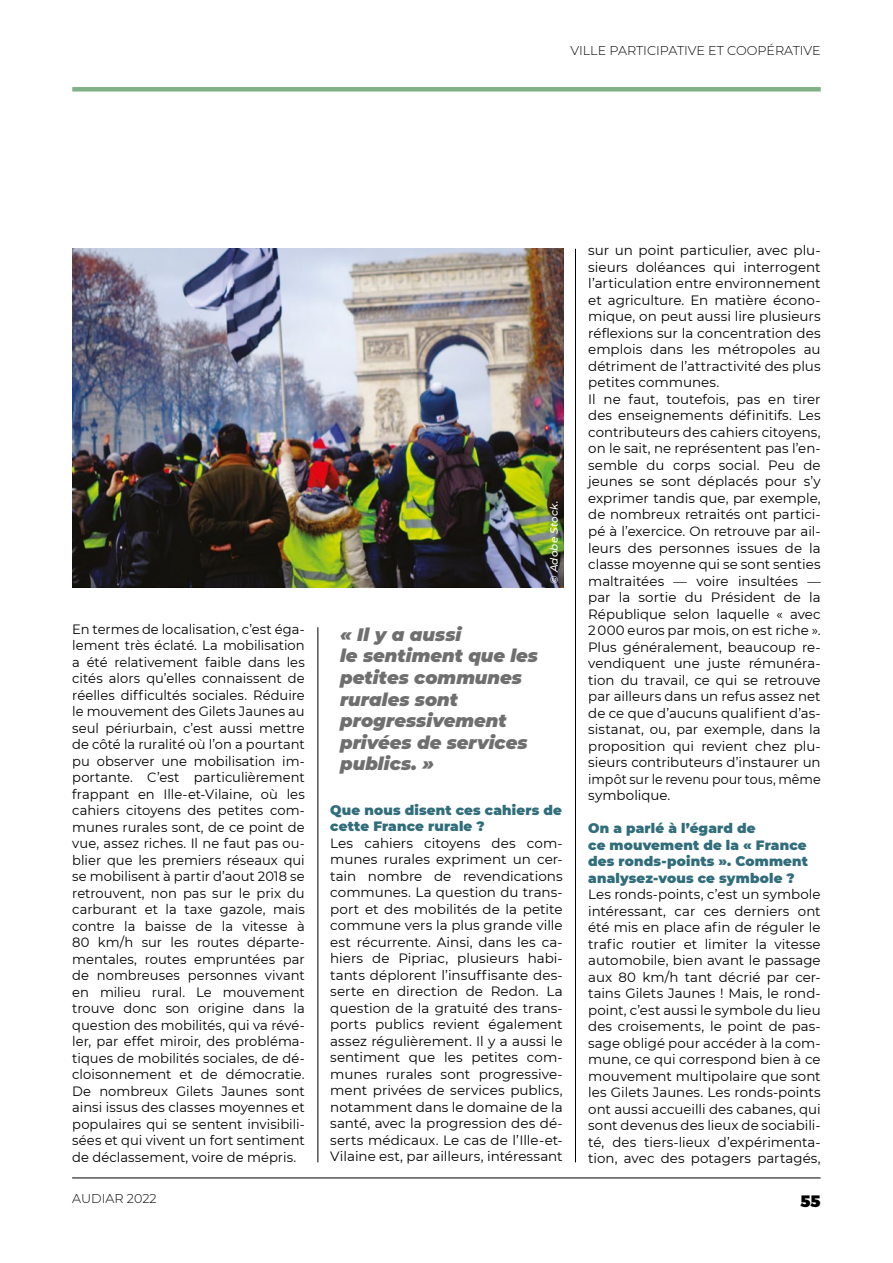
<style>
.page{position:relative;width:893px;height:1263px;background:#fff}
.page>*{position:absolute;margin:0;border:0;box-sizing:border-box;transform-origin:0 0}
.Exergue{font:italic 900 18px/21.6px "Montserrat";color:#706f6f}
.t1{font:900 16.5px "Montserrat Alternates";color:#000}
.Texte_courant{font:13.5px/16.5px "Montserrat";color:#000;text-align:justify}
.Question{font:900 13.5px/16.5px "Montserrat";letter-spacing:.015em;color:#316d7b}
.t2{font:300 12.75px "Montserrat";color:#000}
.Crédit_photo{font:italic 500 10.5px "Montserrat";letter-spacing:.01em;color:#fff}
</style>
<div class="page">
<div style="left:72px;top:87px;width:749px;height:5px;background:#80b187"></div>
<hr style="left:72px;top:1178px;width:748px;height:1px;background:#000">
<hr style="left:575px;top:249px;width:1px;height:913px;background:#000">
<hr style="left:318px;top:627px;width:1px;height:535px;background:#000">
<img style="left:73px;top:249px;width:490px;height:338px">
<p class="t2" style="left:570px;top:42px;width:252px">VILLE PARTICIPATIVE ET COOPÉRATIVE</p>
<p class="Texte_courant" style="left:72px;top:620px;width:234px">En termes de localisation, c’est éga&shy;lement très éclaté. La mobilisation a été relativement faible dans les cités alors qu’elles connaissent de réelles difficultés sociales. Réduire le mouvement des Gilets Jaunes au seul périurbain, c’est aussi mettre de côté la ruralité où l’on a pourtant pu observer une mobilisation im&shy;portante. C’est particulièrement frappant en Ille-et-Vilaine, où les cahiers citoyens des petites com&shy;munes rurales sont, de ce point de vue, assez riches. Il ne faut pas ou&shy;blier que les premiers réseaux qui se mobilisent à partir d’aout 2018 se retrouvent, non pas sur le prix du carburant et la taxe gazole, mais contre la baisse de la vitesse à 80 km/h sur les routes départe&shy;mentales, routes empruntées par de nombreuses personnes vivant en milieu rural. Le mouvement trouve donc son origine dans la question des mobilités, qui va révé&shy;ler, par effet miroir, des probléma&shy;tiques de mobilités sociales, de dé&shy;cloisonnement et de démocratie.<br>De nombreux Gilets Jaunes sont ainsi issus des classes moyennes et populaires qui se sentent invisibili&shy;sées et qui vivent un fort sentiment de déclassement, voire de mépris.</p>
<p class="Crédit_photo" style="left:547px;top:584px;width:84px;rotate:-90deg">© Adobe Stock.</p>
<p class="Exergue" style="left:340px;top:622px;width:199px">« Il y a aussi<br>le sentiment que les petites communes rurales sont progressivement privées de services publics. »</p>
<p class="Question" style="left:330px;top:801px;width:233px">Que nous disent ces cahiers de cette France rurale ?</p>
<p class="Texte_courant" style="left:330px;top:834px;width:234px">Les cahiers citoyens des com&shy;munes rurales expriment un cer&shy;tain nombre de revendications communes. La question du trans&shy;port et des mobilités de la petite commune vers la plus grande ville est récurrente. Ainsi, dans les ca&shy;hiers de Pipriac, plusieurs habi&shy;tants déplorent l’insuffisante des&shy;serte en direction de Redon. La question de la gratuité des trans&shy;ports publics revient également assez régulièrement. Il y a aussi le sentiment que les petites com&shy;munes rurales sont progressive&shy;ment privées de services publics, notamment dans le domaine de la santé, avec la progression des dé&shy;serts médicaux. Le cas de l’Ille-et-Vilaine est, par ailleurs, intéressant</p>
<p class="Texte_courant" style="left:588px;top:242px;width:234px">sur un point particulier, avec plu&shy;sieurs doléances qui interrogent l’articulation entre environnement et agriculture. En matière écono&shy;mique, on peut aussi lire plusieurs réflexions sur la concentration des emplois dans les métropoles au détriment de l’attractivité des plus petites communes.</p>
<p class="Texte_courant" style="left:588px;top:390px;width:234px">Il ne faut, toutefois, pas en tirer des enseignements définitifs. Les contributeurs des cahiers citoyens, on le sait, ne représentent pas l’en&shy;semble du corps social. Peu de jeunes se sont déplacés pour s’y exprimer tandis que, par exemple, de nombreux retraités ont partici&shy;pé à l’exercice. On retrouve par ail&shy;leurs des personnes issues de la classe moyenne qui se sont senties maltraitées — voire insultées — par la sortie du Président de la République selon laquelle « avec 2 000 euros par mois, on est riche ».<br>Plus généralement, beaucoup re&shy;vendiquent une juste rémunéra&shy;tion du travail, ce qui se retrouve par ailleurs dans un refus assez net de ce que d’aucuns qualifient d’as&shy;sistanat, ou, par exemple, dans la proposition qui revient chez plu&shy;sieurs contributeurs d’instaurer un impôt sur le revenu pour tous, même symbolique.</p>
<p class="Question" style="left:588px;top:819px;width:221px">On a parlé à l’égard de<br>ce mouvement de la « France des ronds-points ». Comment analysez-vous ce symbole ?</p>
<p class="Texte_courant" style="left:588px;top:885px;width:234px">Les ronds-points, c’est un symbole intéressant, car ces derniers ont été mis en place afin de réguler le trafic routier et limiter la vitesse automobile, bien avant le passage aux 80 km/h tant décrié par cer&shy;tains Gilets Jaunes ! Mais, le rond&shy;point, c’est aussi le symbole du lieu des croisements, le point de pas&shy;sage obligé pour accéder à la com&shy;mune, ce qui correspond bien à ce mouvement multipolaire que sont les Gilets Jaunes. Les ronds-points ont aussi accueilli des cabanes, qui sont devenus des lieux de sociabili&shy;té, des tiers-lieux d’expérimenta&shy;tion, avec des potagers partagés,</p>
<p class="t2" style="left:72px;top:1190px;width:86px">AUDIAR 2022</p>
<p class="t1" style="left:800px;top:1187px;width:22px">55</p>
</div>
